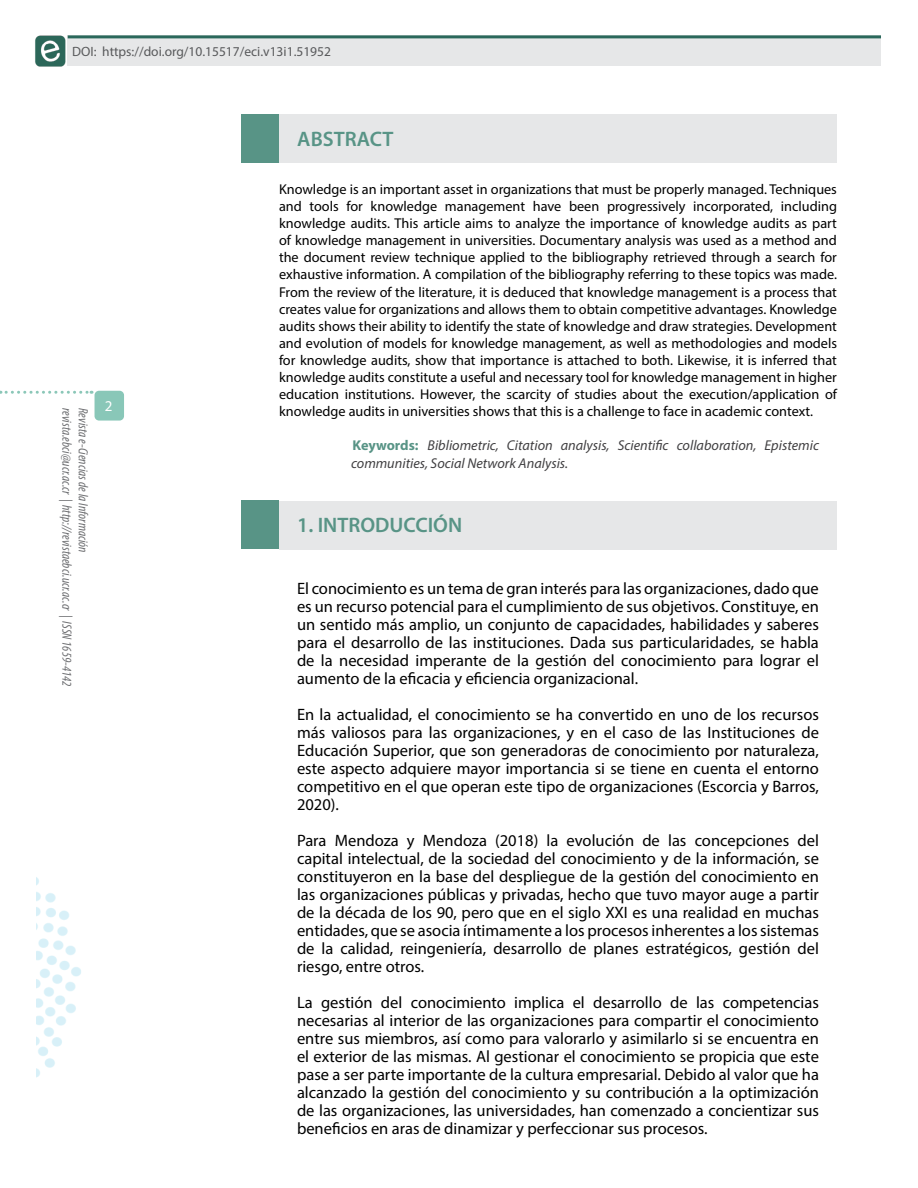
<style>
.page{position:relative;width:918px;height:1188px;background:#fff}
.page>*{position:absolute;margin:0;border:0;box-sizing:border-box;transform-origin:0 0}
.t1{font:600 21px "Myriad Pro";color:#589486}
.t2{font:16.5px/18px "Myriad Pro";color:#000;text-align:justify}
.t3{font:15px "Myriad Pro";color:#fff}
.t4{font:14.25px/17.1px "Myriad Pro";color:#000;text-align:justify}
.t5{font:italic 14.25px/17.1px "Myriad Pro";color:#414042}
.t6{font:italic condensed 13.5px "Myriad Pro";color:#6d6e71}
.t7{font:13.5px "Myriad Pro";color:#58595b}
.s1{font-weight:700;font-style:normal;color:#589486}
</style>
<div class="page">
<img style="left:35px;top:35px;width:33px;height:32px">
<div style="left:68px;top:35px;width:813px;height:31px;background:#e6e7e8"></div>
<hr style="left:68px;top:35px;width:813px;height:3px;background:#2a685b">
<svg style="left:0;top:391px;width:92px;height:3px"></svg>
<div style="left:95px;top:391px;width:29px;height:30px;background:#89c7b8;border-radius:4px"></div>
<img style="left:36px;top:877px;width:45px;height:201px">
<div style="left:242px;top:114px;width:37px;height:49px;background:#589486"></div>
<div style="left:279px;top:114px;width:558px;height:49px;background:#e6e7e8"></div>
<div style="left:242px;top:501px;width:37px;height:48px;background:#589486"></div>
<div style="left:279px;top:501px;width:558px;height:48px;background:#e6e7e8"></div>
<p class="t7" style="left:72px;top:43px;width:260px">DOI: https://doi.org/10.15517/eci.v13i1.51952</p>
<p class="t6" style="left:75px;top:408px;width:280px;rotate:90deg">revista.ebci@ucr.ac.cr | http://revistaebci.ucr.ac.cr | ISSN 1659-4142</p>
<p class="t6" style="left:91px;top:408px;width:146px;rotate:90deg">Revista e-Ciencias de la Información</p>
<p class="t3" style="left:105px;top:397px;width:9px">2</p>
<p class="t1" style="left:297px;top:125px;width:98px">ABSTRACT</p>
<p class="t4" style="left:279px;top:180px;width:560px">Knowledge is an important asset in organizations that must be properly managed. Techniques and tools for knowledge management have been progressively incorporated, including knowledge audits. This article aims to analyze the importance of knowledge audits as part of knowledge management in universities. Documentary analysis was used as a method and the document review technique applied to the bibliography retrieved through a search for exhaustive information. A compilation of the bibliography referring to these topics was made.<br>From the review of the literature, it is deduced that knowledge management is a process that creates value for organizations and allows them to obtain competitive advantages. Knowledge audits shows their ability to identify the state of knowledge and draw strategies. Development and evolution of models for knowledge management, as well as methodologies and models for knowledge audits, show that importance is attached to both. Likewise, it is inferred that knowledge audits constitute a useful and necessary tool for knowledge management in higher education institutions. However, the scarcity of studies about the execution/application of knowledge audits in universities shows that this is a challenge to face in academic context.</p>
<p class="t5" style="left:351px;top:437px;width:470px"><span class="s1">Keywords:</span> Bibliometric, Citation analysis, Scientific collaboration, Epistemic communities, Social Network Analysis.</p>
<p class="t1" style="left:297px;top:512px;width:167px">1. INTRODUCCIÓN</p>
<p class="t2" style="left:297px;top:579px;width:524px">El conocimiento es un tema de gran interés para las organizaciones, dado que es un recurso potencial para el cumplimiento de sus objetivos. Constituye, en un sentido más amplio, un conjunto de capacidades, habilidades y saberes para el desarrollo de las instituciones. Dada sus particularidades, se habla de la necesidad imperante de la gestión del conocimiento para lograr el aumento de la eficacia y eficiencia organizacional.</p>
<p class="t2" style="left:297px;top:705px;width:524px">En la actualidad, el conocimiento se ha convertido en uno de los recursos más valiosos para las organizaciones, y en el caso de las Instituciones de Educación Superior, que son generadoras de conocimiento por naturaleza, este aspecto adquiere mayor importancia si se tiene en cuenta el entorno competitivo en el que operan este tipo de organizaciones (Escorcia y Barros, 2020).</p>
<p class="t2" style="left:297px;top:831px;width:524px">Para Mendoza y Mendoza (2018) la evolución de las concepciones del capital intelectual, de la sociedad del conocimiento y de la información, se constituyeron en la base del despliegue de la gestión del conocimiento en las organizaciones públicas y privadas, hecho que tuvo mayor auge a partir de la década de los 90, pero que en el siglo XXI es una realidad en muchas entidades, que se asocia íntimamente a los procesos inherentes a los sistemas de la calidad, reingeniería, desarrollo de planes estratégicos, gestión del riesgo, entre otros.</p>
<p class="t2" style="left:297px;top:993px;width:524px">La gestión del conocimiento implica el desarrollo de las competencias necesarias al interior de las organizaciones para compartir el conocimiento entre sus miembros, así como para valorarlo y asimilarlo si se encuentra en el exterior de las mismas. Al gestionar el conocimiento se propicia que este pase a ser parte importante de la cultura empresarial. Debido al valor que ha alcanzado la gestión del conocimiento y su contribución a la optimización de las organizaciones, las universidades, han comenzado a concientizar sus beneficios en aras de dinamizar y perfeccionar sus procesos.</p>
</div>
